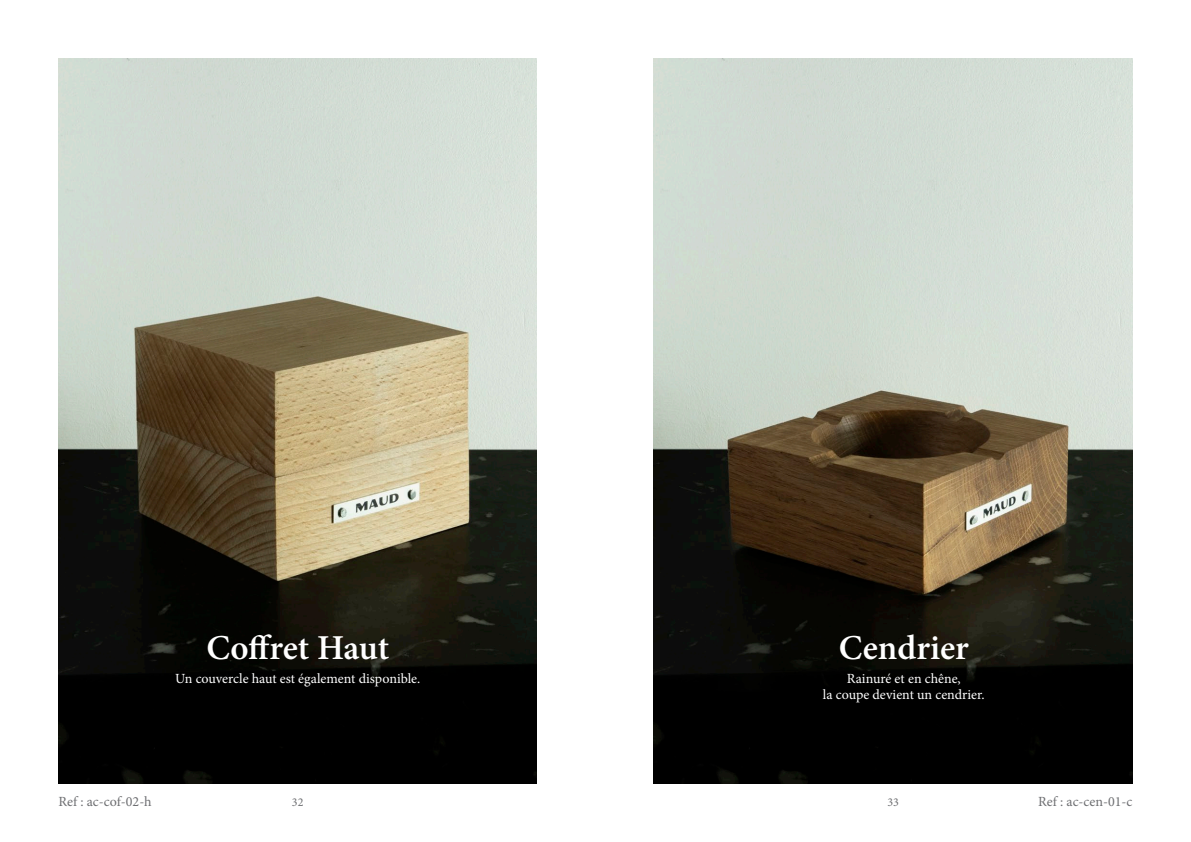
<style>
.page{position:relative;width:1191px;height:842px;background:#fff}
.page>*{position:absolute;margin:0;border:0;box-sizing:border-box;transform-origin:0 0}
.t1{font:600 35px "Minion Pro";color:#fff}
.t2{font:14px/16px "Minion Pro";color:#fff;text-align:center}
.t3{font:14px "Minion Pro";color:#6d6e71}
.t4{font:12px "Minion Pro";color:#6d6e71}
</style>
<div class="page">
<img style="left:58px;top:58px;width:479px;height:725px">
<img style="left:654px;top:58px;width:478px;height:725px">
<h1 class="t1" style="left:206px;top:630px;width:184px">Coffret Haut</h1>
<h1 class="t1" style="left:838px;top:630px;width:132px">Cendrier</h1>
<p class="t2" style="left:175px;top:671px;width:247px">Un couvercle haut est également disponible.</p>
<p class="t2" style="left:823px;top:671px;width:163px">Rainuré et en chêne,<br>la coupe devient un cendrier.</p>
<p class="t3" style="left:58px;top:795px;width:95px">Ref : ac-cof-02-h</p>
<p class="t3" style="left:1038px;top:795px;width:96px">Ref : ac-cen-01-c</p>
<p class="t4" style="left:292px;top:796px;width:13px">32</p>
<p class="t4" style="left:887px;top:796px;width:13px">33</p>
</div>
